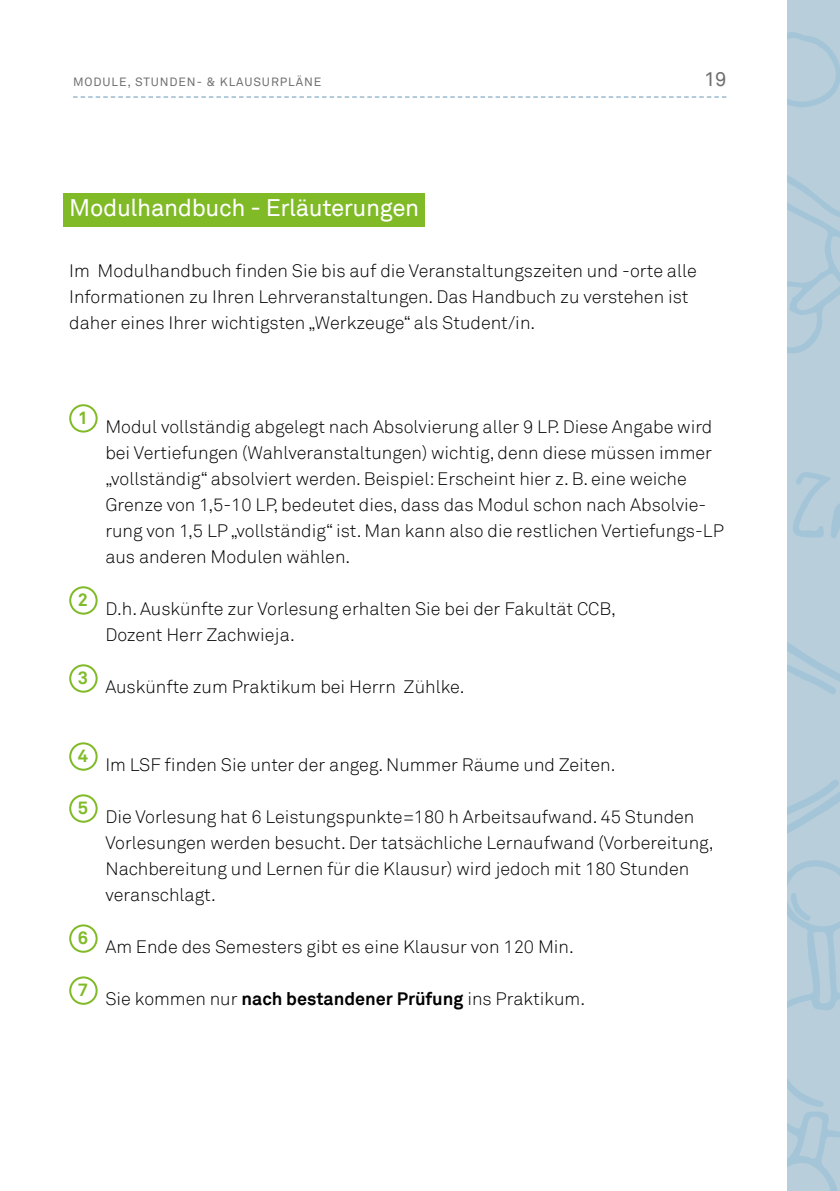
<style>
.page{position:relative;width:840px;height:1191px;background:#fff}
.page>*{position:absolute;margin:0;border:0;box-sizing:border-box;transform-origin:0 0}
.t1{font:24px "Akkurat";letter-spacing:-.015em;color:#fff}
.t2{font:20px "Akkurat";color:#706f6f}
.t3{font:300 18px/26px "Akkurat";color:#000}
.t4{font:700 18px "Akkurat";color:#80ba27}
.t5{font:12px "Akkurat";letter-spacing:.075em;color:#706f6f}
.s1{font-weight:700}
</style>
<div class="page">
<svg style="left:73px;top:96px;width:653px;height:2px"></svg>
<div style="left:787px;top:0;width:52px;height:1191px;background:#b8cedb"></div>
<svg style="left:787px;top:32px;width:52px;height:321px"></svg>
<svg style="left:793px;top:472px;width:46px;height:66px"></svg>
<svg style="left:787px;top:860px;width:52px;height:331px"></svg>
<svg style="left:787px;top:642px;width:52px;height:192px"></svg>
<div style="left:63px;top:193px;width:362px;height:33px;background:#80ba27"></div>
<div style="left:69px;top:404px;width:29px;height:28px;border:2px solid #80ba27;border-radius:50%"></div>
<div style="left:69px;top:586px;width:29px;height:28px;border:2px solid #80ba27;border-radius:50%"></div>
<div style="left:69px;top:664px;width:29px;height:28px;border:2px solid #80ba27;border-radius:50%"></div>
<div style="left:69px;top:742px;width:29px;height:28px;border:2px solid #80ba27;border-radius:50%"></div>
<div style="left:69px;top:794px;width:29px;height:28px;border:2px solid #80ba27;border-radius:50%"></div>
<div style="left:69px;top:924px;width:29px;height:28px;border:2px solid #80ba27;border-radius:50%"></div>
<div style="left:69px;top:976px;width:29px;height:28px;border:2px solid #80ba27;border-radius:50%"></div>
<p class="t5" style="left:73px;top:75px;width:249px">MODULE, STUNDEN- &amp; KLAUSURPLÄNE</p>
<p class="t2" style="left:703px;top:68px;width:24px">19</p>
<h1 class="t1" style="left:69px;top:193px;width:351px">Modulhandbuch - Erläuterungen</h1>
<p class="t3" style="left:69px;top:258px;width:628px">Im Modulhandbuch finden Sie bis auf die Veranstaltungszeiten und -orte alle<br>Informationen zu Ihren Lehrveranstaltungen. Das Handbuch zu verstehen ist daher eines Ihrer wichtigsten „Werkzeuge“ als Student/in.</p>
<p class="t4" style="left:78px;top:406px;width:12px">1</p>
<p class="t4" style="left:78px;top:588px;width:12px">2</p>
<p class="t4" style="left:78px;top:666px;width:12px">3</p>
<p class="t3" style="left:105px;top:414px;width:619px">Modul vollständig abgelegt nach Absolvierung aller 9 LP. Diese Angabe wird bei Vertiefungen (Wahlveranstaltungen) wichtig, denn diese müssen immer „vollständig“ absolviert werden. Beispiel: Erscheint hier z. B. eine weiche Grenze von 1,5-10 LP, bedeutet dies, dass das Modul schon nach Absolvie&shy;rung von 1,5 LP „vollständig“ ist. Man kann also die restlichen Vertiefungs-LP aus anderen Modulen wählen.</p>
<p class="t3" style="left:105px;top:596px;width:512px">D.h. Auskünfte zur Vorlesung erhalten Sie bei der Fakultät CCB,<br>Dozent Herr Zachwieja.</p>
<p class="t3" style="left:105px;top:674px;width:360px">Auskünfte zum Praktikum bei Herrn Zühlke.</p>
<p class="t4" style="left:78px;top:744px;width:12px">4</p>
<p class="t4" style="left:78px;top:796px;width:12px">5</p>
<p class="t4" style="left:78px;top:926px;width:12px">6</p>
<p class="t4" style="left:78px;top:978px;width:12px">7</p>
<p class="t3" style="left:105px;top:752px;width:511px">Im LSF finden Sie unter der angeg. Nummer Räume und Zeiten.</p>
<p class="t3" style="left:105px;top:804px;width:609px">Die Vorlesung hat 6 Leistungspunkte=180 h Arbeitsaufwand. 45 Stunden Vorlesungen werden besucht. Der tatsächliche Lernaufwand (Vorbereitung, Nachbereitung und Lernen für die Klausur) wird jedoch mit 180 Stunden veranschlagt.</p>
<p class="t3" style="left:105px;top:934px;width:470px">Am Ende des Semesters gibt es eine Klausur von 120 Min.</p>
<p class="t3" style="left:105px;top:986px;width:481px">Sie kommen nur <span class="s1">nach bestandener Prüfung</span> ins Praktikum.</p>
</div>
